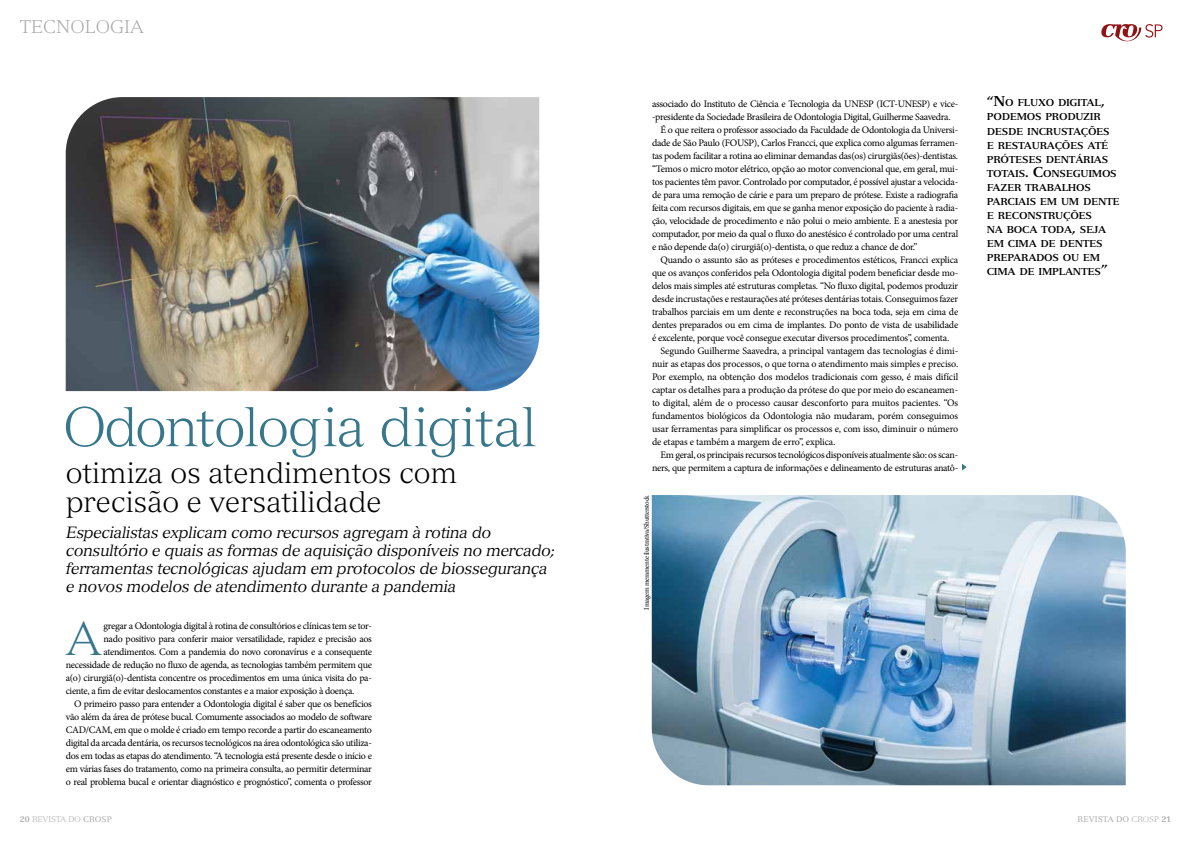
<style>
.page{position:relative;width:1191px;height:842px;background:#fff}
.page>*{position:absolute;margin:0;border:0;box-sizing:border-box;transform-origin:0 0}
.t1{font:300 54.9px "Versailles";letter-spacing:-.02em;color:#36778b}
.t2{font:300 46.5px "Versailles";color:#36778b}
.t3{font:300 29.2px/28.4px "Versailles";color:#000}
.t4{font:300 18px "Versailles";color:#a8a8a7}
.t5{font:italic 16px/18px "Versailles";letter-spacing:-.02em;color:#000}
.t6{font:10px "Minion Pro";letter-spacing:-.025em;color:#000}
.t7{font:700 9.8px/14px "Versailles";letter-spacing:-.03em;color:#000}
.t8{font:300 8px "Versailles";color:#a8a8a7}
.t9{font:8px "Versailles";color:#a8a8a7}
.t10{font:7px "Minion Pro";letter-spacing:-.035em;color:#000}
.s1{font-size:14px}
.s2{font-weight:700}
.s3{font-weight:400}
.s4{font-weight:300}
</style>
<div class="page">
<svg style="left:1101px;top:24px;width:61px;height:17px"></svg>
<img style="left:652px;top:495px;width:473px;height:290px">
<svg style="left:962px;top:464px;width:4px;height:7px"></svg>
<img style="left:66px;top:97px;width:473px;height:294px">
<h3 class="t4" style="left:20px;top:16px;width:125px">TECNOLOGIA</h3>
<h1 class="t1" style="left:63px;top:394px;width:475px">Odontologia digital</h1>
<h3 class="t3" style="left:66px;top:459px;width:393px">otimiza os atendimentos com precisão e versatilidade</h3>
<p class="t5" style="left:66px;top:523px;width:491px">Especialistas explicam como recursos agregam à rotina do consultório e quais as formas de aquisição disponíveis no mercado; ferramentas tecnológicas ajudam em protocolos de biossegurança e novos modelos de atendimento durante a pandemia</p>
<h2 class="t2" style="left:66px;top:611px;width:37px">A</h2>
<p class="t6" style="left:103px;top:619px;width:270px">gregar a Odontologia digital à rotina de consultórios e clínicas tem se tor-</p>
<p class="t6" style="left:103px;top:632px;width:270px">nado positivo para conferir maior versatilidade, rapidez e precisão aos</p>
<p class="t6" style="left:103px;top:645px;width:270px">atendimentos. Com a pandemia do novo coronavírus e a consequente</p>
<p class="t6" style="left:66px;top:658px;width:308px">necessidade de redução no fluxo de agenda, as tecnologias também permitem que</p>
<p class="t6" style="left:66px;top:671px;width:308px">a(o) cirurgiã(o)-dentista concentre os procedimentos em uma única visita do pa-</p>
<p class="t6" style="left:66px;top:684px;width:290px">ciente, a fim de evitar deslocamentos constantes e a maior exposição à doença.</p>
<p class="t6" style="left:74px;top:697px;width:299px">O primeiro passo para entender a Odontologia digital é saber que os benefícios</p>
<p class="t6" style="left:66px;top:710px;width:308px">vão além da área de prótese bucal. Comumente associados ao modelo de software</p>
<p class="t6" style="left:66px;top:723px;width:308px">CAD/CAM, em que o molde é criado em tempo recorde a partir do escaneamento</p>
<p class="t6" style="left:66px;top:736px;width:308px">digital da arcada dentária, os recursos tecnológicos na área odontológica são utiliza-</p>
<p class="t6" style="left:66px;top:749px;width:308px">dos em todas as etapas do atendimento. “A tecnologia está presente desde o início e</p>
<p class="t6" style="left:66px;top:762px;width:308px">em várias fases do tratamento, como na primeira consulta, ao permitir determinar</p>
<p class="t6" style="left:66px;top:775px;width:308px">o real problema bucal e orientar diagnóstico e prognóstico”, comenta o professor</p>
<p class="t6" style="left:652px;top:97px;width:308px">associado do Instituto de Ciência e Tecnologia da UNESP (ICT-UNESP) e vice-</p>
<p class="t6" style="left:652px;top:110px;width:300px">-presidente da Sociedade Brasileira de Odontologia Digital, Guilherme Saavedra.</p>
<p class="t6" style="left:660px;top:123px;width:299px">É o que reitera o professor associado da Faculdade de Odontologia da Universi-</p>
<p class="t6" style="left:652px;top:136px;width:308px">dade de São Paulo (FOUSP), Carlos Francci, que explica como algumas ferramen-</p>
<p class="t6" style="left:652px;top:149px;width:308px">tas podem facilitar a rotina ao eliminar demandas das(os) cirurgiãs(ões)-dentistas.</p>
<p class="t6" style="left:652px;top:162px;width:308px">“Temos o micro motor elétrico, opção ao motor convencional que, em geral, mui-</p>
<p class="t6" style="left:652px;top:175px;width:308px">tos pacientes têm pavor. Controlado por computador, é possível ajustar a velocida-</p>
<p class="t6" style="left:652px;top:188px;width:308px">de para uma remoção de cárie e para um preparo de prótese. Existe a radiografia</p>
<p class="t6" style="left:652px;top:201px;width:308px">feita com recursos digitais, em que se ganha menor exposição do paciente à radia-</p>
<p class="t6" style="left:652px;top:214px;width:308px">ção, velocidade de procedimento e não polui o meio ambiente. E a anestesia por</p>
<p class="t6" style="left:652px;top:227px;width:308px">computador, por meio da qual o fluxo do anestésico é controlado por uma central</p>
<p class="t6" style="left:652px;top:240px;width:267px">e não depende da(o) cirurgiã(o)-dentista, o que reduz a chance de dor.”</p>
<p class="t6" style="left:660px;top:253px;width:299px">Quando o assunto são as próteses e procedimentos estéticos, Francci explica</p>
<p class="t6" style="left:652px;top:266px;width:308px">que os avanços conferidos pela Odontologia digital podem beneficiar desde mo-</p>
<p class="t6" style="left:652px;top:279px;width:308px">delos mais simples até estruturas completas. “No fluxo digital, podemos produzir</p>
<p class="t6" style="left:652px;top:292px;width:308px">desde incrustações e restaurações até próteses dentárias totais. Conseguimos fazer</p>
<p class="t6" style="left:652px;top:305px;width:308px">trabalhos parciais em um dente e reconstruções na boca toda, seja em cima de</p>
<p class="t6" style="left:652px;top:318px;width:308px">dentes preparados ou em cima de implantes. Do ponto de vista de usabilidade</p>
<p class="t6" style="left:652px;top:331px;width:299px">é excelente, porque você consegue executar diversos procedimentos”, comenta.</p>
<p class="t6" style="left:660px;top:344px;width:299px">Segundo Guilherme Saavedra, a principal vantagem das tecnologias é dimi-</p>
<p class="t6" style="left:652px;top:357px;width:308px">nuir as etapas dos processos, o que torna o atendimento mais simples e preciso.</p>
<p class="t6" style="left:652px;top:370px;width:308px">Por exemplo, na obtenção dos modelos tradicionais com gesso, é mais difícil</p>
<p class="t6" style="left:652px;top:383px;width:308px">captar os detalhes para a produção da prótese do que por meio do escaneamen-</p>
<p class="t6" style="left:652px;top:396px;width:308px">to digital, além de o processo causar desconforto para muitos pacientes. “Os</p>
<p class="t6" style="left:652px;top:409px;width:308px">fundamentos biológicos da Odontologia não mudaram, porém conseguimos</p>
<p class="t6" style="left:652px;top:422px;width:308px">usar ferramentas para simplificar os processos e, com isso, diminuir o número</p>
<p class="t6" style="left:652px;top:435px;width:185px">de etapas e também a margem de erro”, explica.</p>
<p class="t6" style="left:660px;top:448px;width:299px">Em geral, os principais recursos tecnológicos disponíveis atualmente são: os scan-</p>
<p class="t6" style="left:652px;top:461px;width:308px">ners, que permitem a captura de informações e delineamento de estruturas anatô-</p>
<p class="t10" style="left:642px;top:609px;width:116px;rotate:-90deg">Imagem meramente ilustrativa/Shutterstock</p>
<p class="t7" style="left:986px;top:96px;width:134px"><span class="s1">“N</span>O FLUXO DIGITAL<span class="s1">,<br></span>PODEMOS PRODUZIR<br>DESDE INCRUSTAÇÕES<br>E RESTAURAÇÕES ATÉ<br>PRÓTESES DENTÁRIAS<br>TOTAIS<span class="s1">. C</span> ONSEGUIMOS<br>FAZER TRABALHOS<br>PARCIAIS EM UM DENTE<br>E RECONSTRUÇÕES<br>NA BOCA TODA<span class="s1">,</span> SEJA<br>EM CIMA DE DENTES<br>PREPARADOS OU EM<br>CIMA DE IMPLANTES<span class="s1">”</span></p>
<p class="t8" style="left:20px;top:814px;width:93px"><span class="s2">20</span> REVISTA DO <span class="s3">CROSP</span></p>
<p class="t9" style="left:1077px;top:814px;width:95px">REVISTA DO <span class="s4">CROSP</span> <span class="s2">21</span></p>
</div>
